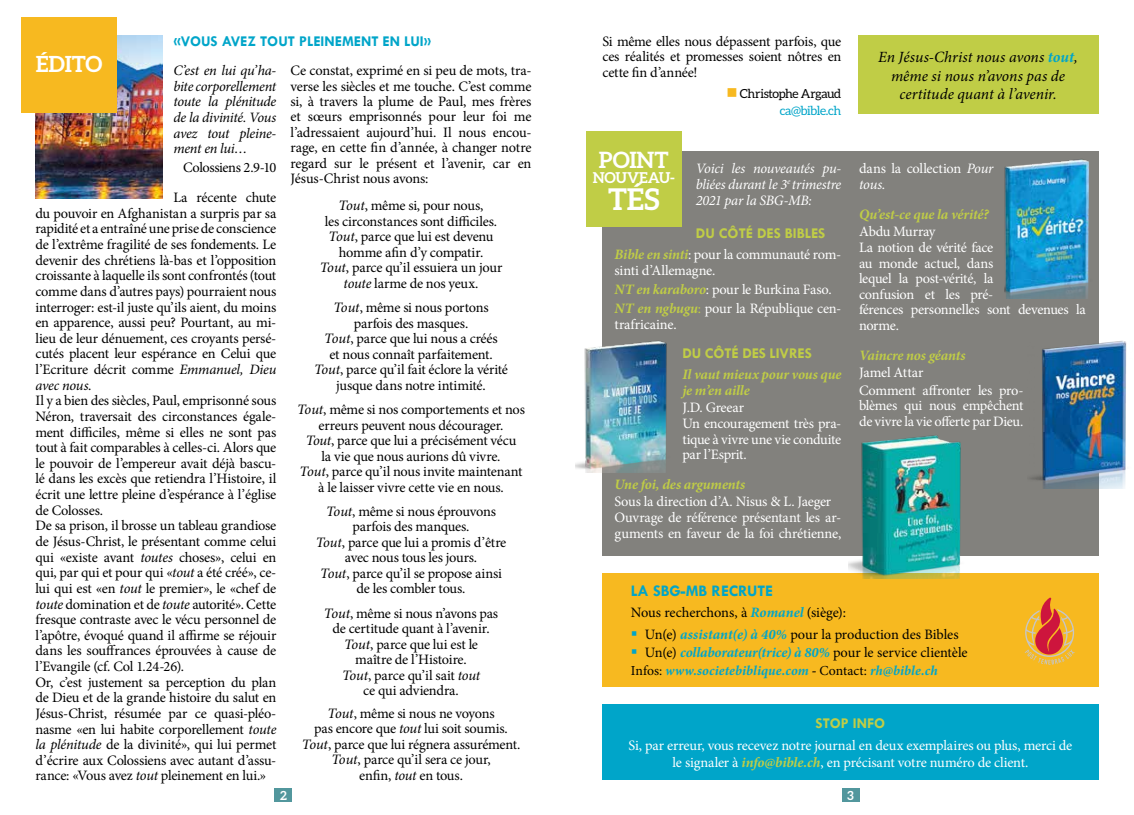
<style>
.page{position:relative;width:1134px;height:815px;background:#fff}
.page>*{position:absolute;margin:0;border:0;box-sizing:border-box;transform-origin:0 0}
.t1{font:700 30px "Aleo";color:#fff}
.t2{font:700 22.5px "Aleo";letter-spacing:-.005em;color:#fff}
.t3{font:700 22.25px "Aleo";letter-spacing:-.015em;color:#fff}
.t4{font:700 16.25px "Tw Cen";color:#00a5c9}
.t5{font:italic 15.62px/18.8px "Minion Pro";letter-spacing:-.005em;color:#000;text-align:center}
.t6{font:700 15px "Tw Cen";color:#c0cd46}
.t7{font:700 15px "Tw Cen";color:#00a5c9}
.t8{font:700 15px "Aleo";letter-spacing:-.01em;color:#fff}
.t9{font:14.38px/15.5px "Minion Pro";letter-spacing:-.02em;color:#000;text-align:center}
.t10{font:14.38px/15.6px "Minion Pro";letter-spacing:-.02em;color:#fff}
.t11{font:italic 14.38px/15.6px "Minion Pro";letter-spacing:-.025em;color:#000;text-align:justify}
.t12{font:italic 700 14.38px/15.6px "Minion Pro";letter-spacing:-.01em;color:#c0cd46}
.t13{font:italic 14.38px/15.6px "Minion Pro";letter-spacing:-.02em;color:#fff;text-align:justify}
.t14{font:14.38px "Minion Pro";color:#fff}
.t15{font:italic 700 13.75px "Minion Pro";letter-spacing:.005em;color:#00a5c9}
.t16{font:12.5px/16.6px "Aleo";letter-spacing:-.03em;color:#000;text-align:right}
.t17{font:700 12.5px "Aleo";color:#fff}
.s1{font-style:italic}
.s2{color:#f7b920}
.s3{color:#00a5c9}
.s4{font-weight:700;font-style:italic;color:#c0cd46}
.s5{color:#c0cd46}
.s6{font-weight:700;color:#00a5c9}
.s7{font-weight:700;font-style:italic;color:#00a5c9}
.s8{font-weight:400;font-style:normal;color:#000}
.s9{color:#000}
</style>
<div class="page">
<div style="left:842px;top:788px;width:17px;height:14px;background:#52979d"></div>
<div style="left:275px;top:788px;width:17px;height:14px;background:#52979d"></div>
<div style="left:858px;top:35px;width:240px;height:79px;background:#c0cd46"></div>
<img style="left:35px;top:35px;width:128px;height:163px">
<div style="left:21px;top:17px;width:96px;height:95px;background:#f7b920"></div>
<div style="left:602px;top:573px;width:496px;height:114px;background:#f7b920"></div>
<svg style="left:1025px;top:598px;width:49px;height:67px"></svg>
<div style="left:602px;top:704px;width:496px;height:76px;background:#00a5c9"></div>
<div style="left:602px;top:151px;width:496px;height:404px;background:#82817d"></div>
<div style="left:586px;top:131px;width:96px;height:96px;background:#c0cd46"></div>
<img style="left:575px;top:341px;width:92px;height:131px">
<img style="left:1004px;top:159px;width:85px;height:140px">
<img style="left:849px;top:435px;width:119px;height:143px">
<img style="left:1030px;top:338px;width:97px;height:150px">
<p class="t7" style="left:173px;top:32px;width:259px">«VOUS AVEZ TOUT PLEINEMENT EN LUI»</p>
<p class="t11" style="left:173px;top:63px;width:104px">C’est en lui qu’ha&shy;bite corporellement toute la plénitude de la divinité. Vous avez tout pleine&shy;ment en lui…</p>
<p class="t9" style="left:173px;top:153px;width:104px;line-height:29.8px;text-align:right">Colossiens 2.9-10<br>La récente chute</p>
<p class="t9" style="left:35px;top:205px;width:242px;text-align:left">du pouvoir en Afghanistan a surpris par sa rapidité et a entraîné une prise de conscience de l’extrême fragilité de ses fondements. Le devenir des chrétiens là-bas et l’opposition croissante à laquelle ils sont confrontés (tout comme dans d’autres pays) pourraient nous interroger: est-il juste qu’ils aient, du moins en apparence, aussi peu? Pourtant, au mi&shy;lieu de leur dénuement, ces croyants persé&shy;cutés placent leur espérance en Celui que l’Ecriture décrit comme <span class="s1">Emmanuel, Dieu avec nous</span>.<br>Il y a bien des siècles, Paul, emprisonné sous Néron, traversait des circonstances égale&shy;ment difficiles, même si elles ne sont pas tout à fait comparables à celles-ci. Alors que le pouvoir de l’empereur avait déjà bascu&shy;lé dans les excès que retiendra l’Histoire, il écrit une lettre pleine d’espérance à l’église de Colosses.<br>De sa prison, il brosse un tableau grandiose de Jésus-Christ, le présentant comme celui qui «existe avant <span class="s1">toutes</span> choses», celui en qui, par qui et pour qui «<span class="s1">tout</span> a été créé», ce&shy;lui qui est «en <span class="s1">tout</span> le premier», le «chef de <span class="s1">toute</span> domination et de <span class="s1">toute</span> autorité». Cette fresque contraste avec le vécu personnel de l’apôtre, évoqué quand il affirme se réjouir dans les souffrances éprouvées à cause de l’Evangile (cf. Col 1.24-26).<br>Or, c’est justement sa perception du plan de Dieu et de la grande histoire du salut en Jésus-Christ, résumée par ce quasi-pléo&shy;nasme «en lui habite corporellement <span class="s1">toute la plénitude</span> de la divinité», qui lui permet d’écrire aux Colossiens avec autant d’assu&shy;rance: «Vous avez <span class="s1">tout</span> pleinement en lui.»</p>
<h3 class="t3" style="left:36px;top:51px;width:68px">ÉDITO</h3>
<p class="t9" style="left:291px;top:63px;width:242px;text-align:justify">Ce constat, exprimé en si peu de mots, tra&shy;verse les siècles et me touche. C’est comme si, à travers la plume de Paul, mes frères et sœurs emprisonnés pour leur foi me l’adressaient aujourd’hui. Il nous encou&shy;rage, en cette fin d’année, à changer notre regard sur le présent et l’avenir, car en Jésus-Christ nous avons:</p>
<p class="t9" style="left:320px;top:198px;width:184px"><span class="s1">Tout</span>, même si, pour nous,<br>les circonstances sont difficiles.<br><span class="s1">Tout</span>, parce que lui est devenu homme afin d’y compatir.<br><span class="s1">Tout</span>, parce qu’il essuiera un jour <span class="s1">toute</span> larme de nos yeux.</p>
<p class="t9" style="left:314px;top:300px;width:196px"><span class="s1">Tout</span>, même si nous portons parfois des masques.<br><span class="s1">Tout</span>, parce que lui nous a créés<br>et nous connaît parfaitement.<br><span class="s1">Tout</span>, parce qu’il fait éclore la vérité jusque dans notre intimité.</p>
<p class="t9" style="left:297px;top:402px;width:229px"><span class="s1">Tout</span>, même si nos comportements et nos erreurs peuvent nous décourager.<br><span class="s1">Tout</span>, parce que lui a précisément vécu<br>la vie que nous aurions dû vivre.<br><span class="s1">Tout</span>, parce qu’il nous invite maintenant à le laisser vivre cette vie en nous.</p>
<p class="t9" style="left:316px;top:504px;width:192px"><span class="s1">Tout</span>, même si nous éprouvons parfois des manques.<br><span class="s1">Tout</span>, parce que lui a promis d’être avec nous tous les jours.<br><span class="s1">Tout</span>, parce qu’il se propose ainsi de les combler tous.</p>
<p class="t9" style="left:324px;top:605px;width:176px"><span class="s1">Tout</span>, même si nous n’avons pas de certitude quant à l’avenir.<br><span class="s1">Tout</span>, parce que lui est le maître de l’Histoire.<br><span class="s1">Tout</span>, parce qu’il sait <span class="s1">tout<br></span>ce qui adviendra.</p>
<p class="t9" style="left:302px;top:706px;width:220px"><span class="s1">Tout</span>, même si nous ne voyons<br>pas encore que <span class="s1">tout</span> lui soit soumis.<br><span class="s1">Tout</span>, parce que lui régnera assurément.<br><span class="s1">Tout</span>, parce qu’il sera ce jour,<br>enfin, <span class="s1">tout</span> en tous.</p>
<p class="t9" style="left:602px;top:34px;width:240px;text-align:justify">Si même elles nous dépassent parfois, que ces réalités et promesses soient nôtres en cette fin d’année!</p>
<p class="t16" style="left:726px;top:85px;width:116px"><span class="s2">■</span> Christophe Argaud <span class="s3">ca@bible.ch</span></p>
<h2 class="t2" style="left:599px;top:147px;width:71px">POINT</h2>
<p class="t8" style="left:593px;top:169px;width:84px">NOUVEAU-</p>
<h1 class="t1" style="left:608px;top:182px;width:53px">TÉS</h1>
<p class="t13" style="left:696px;top:161px;width:147px">Voici les nouveautés pu&shy;bliées durant le 3<sup>e</sup> trimestre 2021 par la SBG-MB:</p>
<p class="t6" style="left:696px;top:224px;width:131px">DU CÔTÉ DES BIBLES</p>
<p class="t10" style="left:615px;top:247px;width:228px"><span class="s4">Bible en sinti</span>: pour la communauté rom&shy;sinti d’Allemagne.</p>
<p class="t10" style="left:615px;top:280px;width:228px;line-height:19.1px"><span class="s4">NT en karaboro</span>: pour le Burkina Faso.<br><span class="s4">NT en ngbugu</span><span class="s5">:</span> pour la République cen-</p>
<p class="t14" style="left:615px;top:314px;width:64px">trafricaine.</p>
<p class="t6" style="left:682px;top:345px;width:131px">DU CÔTÉ DES LIVRES</p>
<p class="t12" style="left:682px;top:367px;width:161px">Il vaut mieux pour vous que je m’en aille</p>
<p class="t10" style="left:682px;top:400px;width:161px">J.D. Greear<br>Un encouragement très pra&shy;tique à vivre une vie conduite par l’Esprit.</p>
<p class="t12" style="left:615px;top:476px;width:132px">Une foi, des arguments</p>
<p class="t10" style="left:615px;top:494px;width:228px">Sous la direction d’A. Nisus &amp; L. Jaeger<br>Ouvrage de référence présentant les ar&shy;guments en faveur de la foi chrétienne,</p>
<p class="t5" style="left:878px;top:47px;width:201px">En Jésus-Christ nous avons <span class="s6">tout</span>, même si nous n’avons pas de certitude quant à l’avenir.</p>
<p class="t10" style="left:859px;top:161px;width:136px">dans la collection <span class="s1">Pour tous</span>.</p>
<p class="t12" style="left:859px;top:206px;width:131px">Qu’est-ce que la vérité?</p>
<p class="t10" style="left:859px;top:224px;width:228px">Abdu Murray<br>La notion de vérité face<br>au monde actuel, dans<br>lequel la post-vérité, la<br>confusion et les pré-<br>férences personnelles sont devenues la norme.</p>
<p class="t12" style="left:859px;top:347px;width:108px">Vaincre nos géants</p>
<p class="t10" style="left:859px;top:364px;width:166px;line-height:17.4px">Jamel Attar<br>Comment affronter les pro-</p>
<p class="t10" style="left:859px;top:398px;width:166px">blèmes qui nous empêchent de vivre la vie offerte par Dieu.</p>
<p class="t4" style="left:631px;top:581px;width:144px">LA SBG-MB RECRUTE</p>
<p class="t9" style="left:645px;top:601px;width:315px;line-height:22.8px;text-align:left;text-indent:-14px">Nous recherchons, à <span class="s7">Romanel</span> (siège):<br>Un(e) <span class="s7">assistant(e) à 40%</span> pour la production des Bibles</p>
<p class="t9" style="left:645px;top:644px;width:324px">Un(e) <span class="s7">collaborateur(trice) à 80%</span> pour le service clientèle</p>
<p class="t15" style="left:631px;top:661px;width:308px"><span class="s8">Infos:</span> www.societebiblique.com <span class="s9">-</span> <span class="s8">Contact:</span> rh@bible.ch</p>
<p class="t6" style="left:816px;top:714px;width:71px">STOP INFO</p>
<p class="t10" style="left:629px;top:737px;width:445px;line-height:16.9px;text-align:center">Si, par erreur, vous recevez notre journal en deux exemplaires ou plus, merci de le signaler à <span class="s4">info@bible.ch</span>, en précisant votre numéro de client.</p>
<p class="t17" style="left:280px;top:788px;width:8px">2</p>
<p class="t17" style="left:847px;top:788px;width:8px">3</p>
</div>
